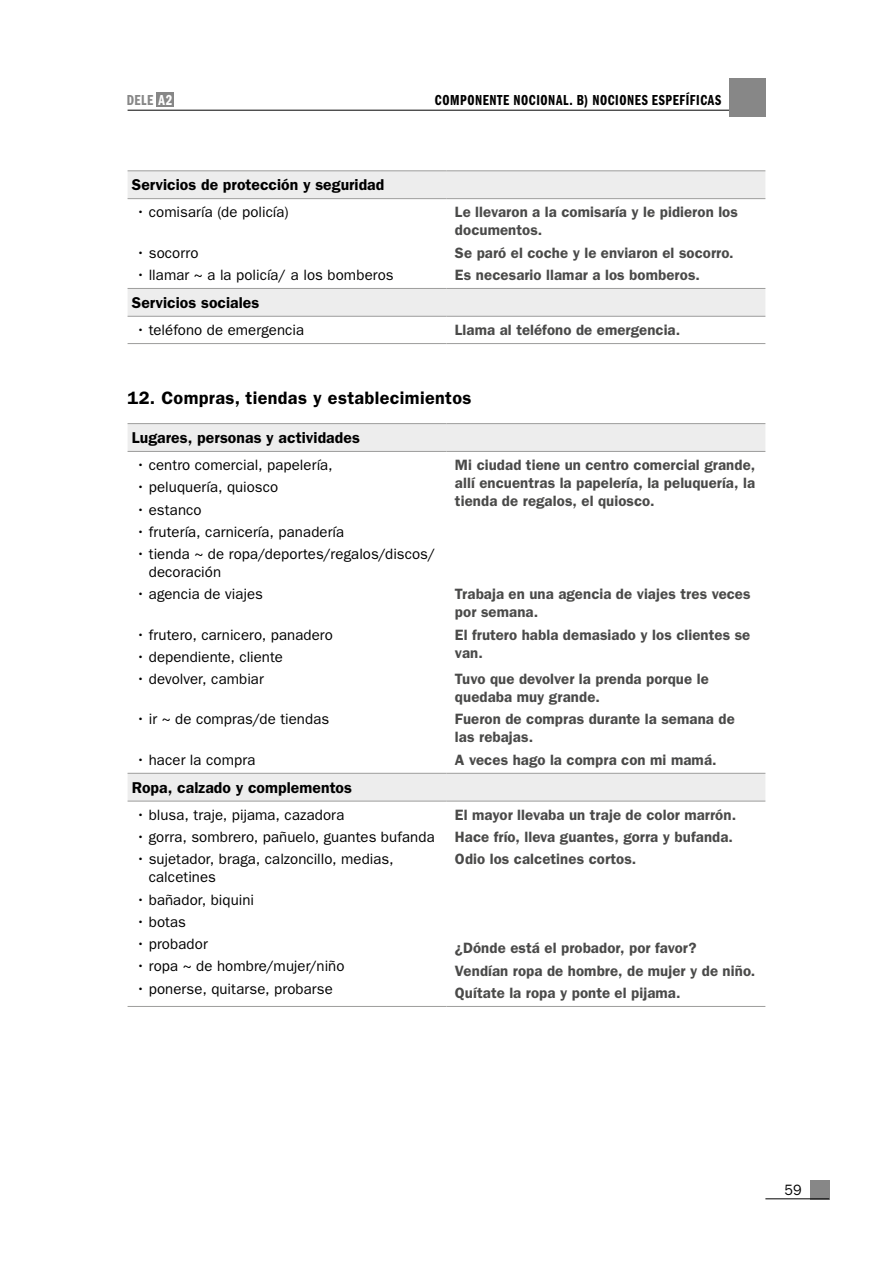
<style>
.page{position:relative;width:893px;height:1263px;background:#fff}
.page>*{position:absolute;margin:0;border:0;box-sizing:border-box;transform-origin:0 0}
.t1{font:600 18px "ITC Franklin Gothic Std";letter-spacing:.02em;color:#000}
.t2{font:600 15.75px "ITC Franklin Gothic Std";letter-spacing:.005em;color:#000}
.t3{font:600 15px/18px "ITC Franklin Gothic Std";letter-spacing:.005em;color:#4a4a49}
.t4{font:15px/18px "ITC Franklin Gothic Std";letter-spacing:.005em;color:#000}
.t5{font:15px "ITC Franklin Gothic Std Dm Cp";letter-spacing:.04em;color:#000}
.t6{font:15px "ITC Franklin Gothic Std Dm Cp";letter-spacing:.03em;color:#878787}
.t7{font:15px "ITC Franklin Gothic Std";letter-spacing:.005em;color:#000;scale:.95 1}
.s1{color:#fff}
</style>
<div class="page">
<div style="left:810px;top:1180px;width:19px;height:19px;background:#878787"></div>
<hr style="left:765px;top:1198px;width:64px;height:1px;background:#000">
<hr style="left:128px;top:110px;width:637px;height:1px;background:#000">
<div style="left:729px;top:78px;width:36px;height:39px;background:#878787"></div>
<div style="left:157px;top:92px;width:17px;height:15px;background:#878787"></div>
<svg style="left:128px;top:171px;width:637px;height:145px"></svg>
<hr style="left:128px;top:170px;width:318px;height:1px;background:#9d9d9c">
<hr style="left:446px;top:170px;width:319px;height:1px;background:#9d9d9c">
<hr style="left:128px;top:198px;width:318px;height:1px;background:#9d9d9c">
<hr style="left:446px;top:198px;width:319px;height:1px;background:#9d9d9c">
<hr style="left:128px;top:288px;width:318px;height:1px;background:#9d9d9c">
<hr style="left:446px;top:288px;width:319px;height:1px;background:#9d9d9c">
<hr style="left:128px;top:316px;width:318px;height:1px;background:#9d9d9c">
<hr style="left:446px;top:316px;width:319px;height:1px;background:#9d9d9c">
<hr style="left:128px;top:343px;width:318px;height:1px;background:#9d9d9c">
<hr style="left:446px;top:343px;width:319px;height:1px;background:#9d9d9c">
<svg style="left:128px;top:424px;width:637px;height:377px"></svg>
<hr style="left:128px;top:423px;width:318px;height:1px;background:#9d9d9c">
<hr style="left:446px;top:423px;width:319px;height:1px;background:#9d9d9c">
<hr style="left:128px;top:451px;width:318px;height:1px;background:#9d9d9c">
<hr style="left:446px;top:451px;width:319px;height:1px;background:#9d9d9c">
<hr style="left:128px;top:773px;width:318px;height:1px;background:#9d9d9c">
<hr style="left:446px;top:773px;width:319px;height:1px;background:#9d9d9c">
<hr style="left:128px;top:801px;width:318px;height:1px;background:#9d9d9c">
<hr style="left:446px;top:801px;width:319px;height:1px;background:#9d9d9c">
<hr style="left:128px;top:1006px;width:318px;height:1px;background:#9d9d9c">
<hr style="left:446px;top:1006px;width:319px;height:1px;background:#9d9d9c">
<p class="t6" style="left:127px;top:92px;width:47px">DELE <span class="s1">A2</span></p>
<p class="t5" style="left:435px;top:92px;width:288px">COMPONENTE NOCIONAL. B) NOCIONES ESPEFÍFICAS</p>
<p class="t2" style="left:132px;top:175px;width:254px">Servicios de protección y seguridad</p>
<p class="t4" style="left:136px;top:203px;width:154px">• comisaría (de policía)</p>
<p class="t4" style="left:136px;top:244px;width:64px">• socorro</p>
<p class="t4" style="left:136px;top:266px;width:259px">• llamar ~ a la policía/ a los bomberos</p>
<p class="t3" style="left:455px;top:203px;width:285px">Le llevaron a la comisaría y le pidieron los documentos.</p>
<p class="t3" style="left:455px;top:241px;width:280px;line-height:22.2px">Se paró el coche y le enviaron el socorro.<br>Es necesario llamar a los bomberos.</p>
<p class="t2" style="left:132px;top:293px;width:129px">Servicios sociales</p>
<p class="t4" style="left:136px;top:321px;width:170px">• teléfono de emergencia</p>
<p class="t3" style="left:455px;top:321px;width:227px">Llama al teléfono de emergencia.</p>
<p class="t1" style="left:128px;top:388px;width:345px">12. Compras, tiendas y establecimientos</p>
<p class="t2" style="left:132px;top:428px;width:230px">Lugares, personas y actividades</p>
<p class="t4" style="left:136px;top:456px;width:198px">• centro comercial, papelería,</p>
<p class="t4" style="left:136px;top:478px;width:144px">• peluquería, quiosco</p>
<p class="t4" style="left:136px;top:501px;width:67px">• estanco</p>
<p class="t4" style="left:136px;top:523px;width:210px">• frutería, carnicería, panadería</p>
<p class="t4" style="left:149px;top:545px;width:288px;text-indent:-13px">• tienda ~ de ropa/deportes/regalos/discos/ decoración</p>
<p class="t4" style="left:136px;top:585px;width:128px">• agencia de viajes</p>
<p class="t4" style="left:136px;top:626px;width:198px">• frutero, carnicero, panadero</p>
<p class="t4" style="left:136px;top:648px;width:148px">• dependiente, cliente</p>
<p class="t4" style="left:136px;top:670px;width:129px">• devolver, cambiar</p>
<p class="t4" style="left:136px;top:710px;width:195px">• ir ~ de compras/de tiendas</p>
<p class="t4" style="left:136px;top:751px;width:121px">• hacer la compra</p>
<p class="t3" style="left:455px;top:456px;width:302px;text-align:justify">Mi ciudad tiene un centro comercial grande, allí encuentras la papelería, la peluquería, la tienda de regalos, el quiosco.</p>
<p class="t3" style="left:455px;top:585px;width:297px">Trabaja en una agencia de viajes tres veces por semana.</p>
<p class="t3" style="left:455px;top:625px;width:297px">El frutero habla demasiado y los clientes se van.</p>
<p class="t3" style="left:455px;top:670px;width:255px">Tuvo que devolver la prenda porque le quedaba muy grande.</p>
<p class="t3" style="left:455px;top:710px;width:281px">Fueron de compras durante la semana de las rebajas.</p>
<p class="t3" style="left:455px;top:750px;width:263px">A veces hago la compra con mi mamá.</p>
<p class="t2" style="left:132px;top:778px;width:222px">Ropa, calzado y complementos</p>
<p class="t4" style="left:136px;top:806px;width:210px">• blusa, traje, pijama, cazadora</p>
<p class="t4" style="left:136px;top:828px;width:300px">• gorra, sombrero, pañuelo, guantes bufanda</p>
<p class="t4" style="left:149px;top:850px;width:246px;text-indent:-13px">• sujetador, braga, calzoncillo, medias, calcetines</p>
<p class="t4" style="left:136px;top:891px;width:120px">• bañador, biquini</p>
<p class="t4" style="left:136px;top:913px;width:51px">• botas</p>
<p class="t4" style="left:136px;top:935px;width:73px">• probador</p>
<p class="t4" style="left:136px;top:957px;width:210px">• ropa ~ de hombre/mujer/niño</p>
<p class="t4" style="left:136px;top:980px;width:198px">• ponerse, quitarse, probarse</p>
<p class="t3" style="left:455px;top:804px;width:283px;line-height:22.2px">El mayor llevaba un traje de color marrón.<br>Hace frío, lleva guantes, gorra y bufanda.<br>Odio los calcetines cortos.</p>
<p class="t3" style="left:455px;top:937px;width:302px;line-height:22.2px">¿Dónde está el probador, por favor?<br>Vendían ropa de hombre, de mujer y de niño.<br>Quítate la ropa y ponte el pijama.</p>
<p class="t7" style="left:784px;top:1181px;width:19px">59</p>
</div>
